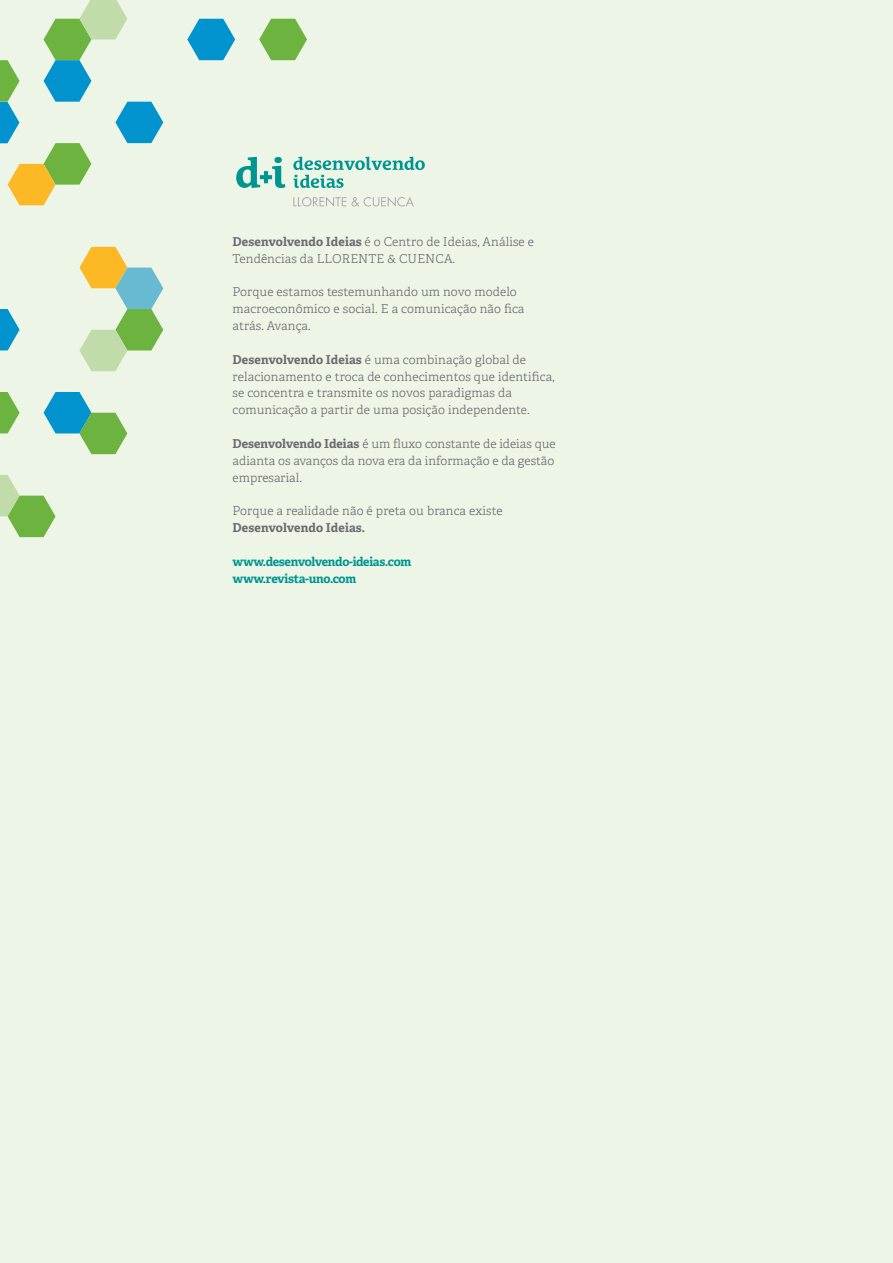
<style>
.page{position:relative;width:893px;height:1263px;background:#edf5e6}
.page>*{position:absolute;margin:0;border:0;box-sizing:border-box;transform-origin:0 0}
.t1{font:300 12.3px/16.8px "Adelle";letter-spacing:.01em;color:#6a6c71}
.t2{font:700 12.3px/16.8px "Adelle";letter-spacing:-.03em;color:#009590}
.t3{font:700 12.3px "Adelle";letter-spacing:.005em;color:#6a6c71}
.s1{font-weight:700}
</style>
<div class="page">
<svg style="left:187px;top:19px;width:48px;height:41px"></svg>
<svg style="left:259px;top:19px;width:48px;height:41px"></svg>
<svg style="left:0;top:0;width:164px;height:205px"></svg>
<svg style="left:0;top:309px;width:20px;height:41px"></svg>
<svg style="left:79px;top:247px;width:84px;height:124px"></svg>
<svg style="left:0;top:392px;width:20px;height:41px"></svg>
<svg style="left:44px;top:392px;width:83px;height:62px"></svg>
<svg style="left:0;top:475px;width:56px;height:62px"></svg>
<svg style="left:236px;top:157px;width:49px;height:31px"></svg>
<svg style="left:293px;top:197px;width:121px;height:10px"></svg>
<svg style="left:293px;top:157px;width:132px;height:31px"></svg>
<p class="t1" style="left:233px;top:233px;width:303px"><span class="s1">Desenvolvendo Ideias</span> é o Centro de Ideias, Análise e<br>Tendências da LLORENTE &amp; CUENCA.</p>
<p class="t1" style="left:233px;top:283px;width:293px">Porque estamos testemunhando um novo modelo macroeconômico e social. E a comunicação não fica atrás. Avança.</p>
<p class="t1" style="left:233px;top:351px;width:323px"><span class="s1">Desenvolvendo Ideias</span> é uma combinação global de relacionamento e troca de conhecimentos que identifica, se concentra e transmite os novos paradigmas da comunicação a partir de uma posição independente.</p>
<p class="t1" style="left:233px;top:435px;width:325px;text-align:justify"><span class="s1">Desenvolvendo Ideias</span> é um fluxo constante de ideias que adianta os avanços da nova era da informação e da gestão empresarial.</p>
<p class="t1" style="left:233px;top:502px;width:271px">Porque a realidade não é preta ou branca existe</p>
<p class="t3" style="left:233px;top:519px;width:134px">Desenvolvendo Ideias.</p>
<p class="t2" style="left:233px;top:553px;width:180px">www.desenvolvendo-ideias.com www.revista-uno.com</p>
</div>
